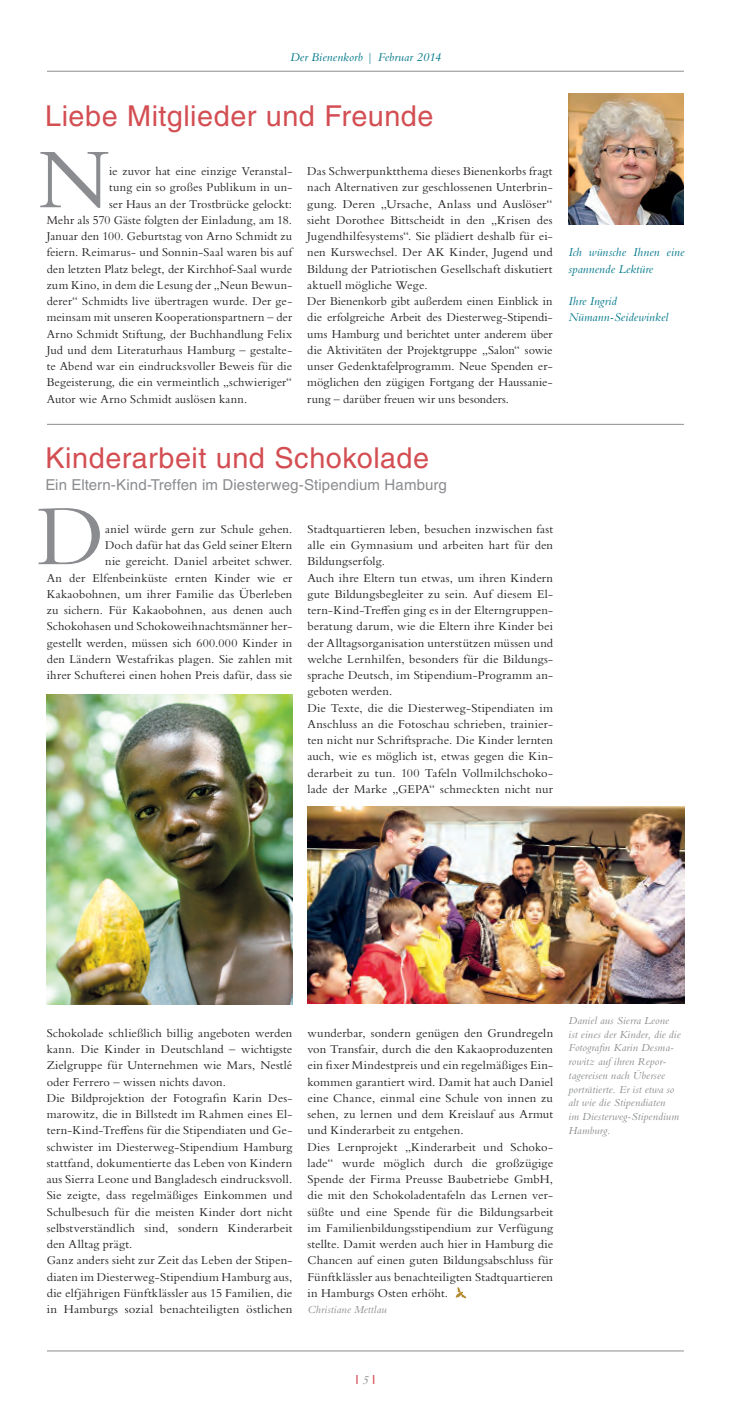
<style>
.page{position:relative;width:738px;height:1418px;background:#fff}
.page>*{position:absolute;margin:0;border:0;box-sizing:border-box;transform-origin:0 0}
.t1{font:88.75px "Bembo Std";color:#8a8c8f}
.t2{font:28.75px "Helvetica LT Std";letter-spacing:.02em;color:#d34e53}
.t3{font:15px "Helvetica LT Std";letter-spacing:.005em;color:#8a8c8f}
.t4{font:12.5px/16.2px "Bembo Std";letter-spacing:.01em;color:#231f20}
.t5{font:italic 12.5px/16.2px "Bembo Std";letter-spacing:.01em;color:#00788b}
.t6{font:12.5px "Helvetica Neue";color:#d34e53}
.t7{font:italic 11.25px/13.8px "Bembo Std";letter-spacing:.015em;color:#8a8c8f}
.s1{font-family:"Bembo Std";font-style:italic;color:#8a8c8f}
</style>
<div class="page">
<hr style="left:47px;top:71px;width:636px;height:1px;background:#8a8c8f">
<hr style="left:47px;top:1350px;width:636px;height:1px;background:#8a8c8f">
<hr style="left:47px;top:424px;width:636px;height:1px;background:#8a8c8f">
<img style="left:568px;top:93px;width:115px;height:131px">
<svg style="left:455px;top:1287px;width:12px;height:12px"></svg>
<img style="left:47px;top:694px;width:245px;height:310px">
<img style="left:307px;top:806px;width:377px;height:197px">
<p class="t5" style="left:290px;top:49px;width:152px">Der Bienenkorb | Februar 2014</p>
<h2 class="t2" style="left:45px;top:99px;width:389px">Liebe Mitglieder und Freunde</h2>
<p class="t4" style="left:109px;top:163px;width:184px">ie zuvor hat eine einzige Veranstal-</p>
<p class="t4" style="left:109px;top:179px;width:184px">tung ein so großes Publikum in un-</p>
<p class="t4" style="left:109px;top:195px;width:184px">ser Haus an der Trostbrücke gelockt:</p>
<p class="t4" style="left:47px;top:211px;width:247px">Mehr als 570 Gäste folgten der Einladung, am 18.</p>
<p class="t4" style="left:47px;top:228px;width:247px">Januar den 100. Geburtstag von Arno Schmidt zu</p>
<p class="t4" style="left:47px;top:244px;width:247px">feiern. Reimarus- und Sonnin-Saal waren bis auf</p>
<p class="t4" style="left:47px;top:260px;width:247px">den letzten Platz belegt, der Kirchhof-Saal wurde</p>
<p class="t4" style="left:47px;top:276px;width:247px">zum Kino, in dem die Lesung der „Neun Bewun-</p>
<p class="t4" style="left:47px;top:293px;width:247px">derer“ Schmidts live übertragen wurde. Der ge-</p>
<p class="t4" style="left:47px;top:309px;width:247px">meinsam mit unseren Kooperationspartnern – der</p>
<p class="t4" style="left:47px;top:325px;width:247px">Arno Schmidt Stiftung, der Buchhandlung Felix</p>
<p class="t4" style="left:47px;top:341px;width:247px">Jud und dem Literaturhaus Hamburg – gestalte-</p>
<p class="t4" style="left:47px;top:358px;width:247px">te Abend war ein eindrucksvoller Beweis für die</p>
<p class="t4" style="left:47px;top:374px;width:247px">Begeisterung, die ein vermeintlich „schwieriger“</p>
<p class="t4" style="left:47px;top:390px;width:202px">Autor wie Arno Schmidt auslösen kann.</p>
<h1 class="t1" style="left:38px;top:128px;width:74px">N</h1>
<p class="t4" style="left:307px;top:163px;width:247px">Das Schwerpunktthema dieses Bienenkorbs fragt nach Alternativen zur geschlossenen Unterbrin&shy;gung. Deren „Ursache, Anlass und Auslöser“ sieht Dorothee Bittscheidt in den „Krisen des Jugendhilfesystems“. Sie plädiert deshalb für ei&shy;nen Kurswechsel. Der AK Kinder, Jugend und Bildung der Patriotischen Gesellschaft diskutiert aktuell mögliche Wege.<br>Der Bienenkorb gibt außerdem einen Einblick in die erfolgreiche Arbeit des Diesterweg-Stipendi&shy;ums Hamburg und berichtet unter anderem über die Aktivitäten der Projektgruppe „Salon“ sowie unser Gedenktafelprogramm. Neue Spenden er&shy;möglichen den zügigen Fortgang der Haussanie&shy;rung – darüber freuen wir uns besonders.</p>
<p class="t5" style="left:568px;top:244px;width:117px">Ich wünsche Ihnen eine spannende Lektüre</p>
<p class="t5" style="left:568px;top:293px;width:101px">Ihre Ingrid<br>Nümann-Seidewinkel</p>
<h2 class="t2" style="left:45px;top:441px;width:385px">Kinderarbeit und Schokolade</h2>
<p class="t3" style="left:45px;top:476px;width:402px">Ein Eltern-Kind-Treffen im Diesterweg-Stipendium Hamburg</p>
<h1 class="t1" style="left:37px;top:484px;width:69px">D</h1>
<p class="t4" style="left:47px;top:520px;width:247px;text-align:right">aniel würde gern zur Schule gehen.<br>Doch dafür hat das Geld seiner Eltern<br>nie gereicht. Daniel arbeitet schwer.<br>An der Elfenbeinküste ernten Kinder wie er Kakaobohnen, um ihrer Familie das Überleben zu sichern. Für Kakaobohnen, aus denen auch Schokohasen und Schokoweihnachtsmänner her&shy;gestellt werden, müssen sich 600.000 Kinder in den Ländern Westafrikas plagen. Sie zahlen mit ihrer Schufterei einen hohen Preis dafür, dass sie</p>
<p class="t4" style="left:307px;top:520px;width:247px">Stadtquartieren leben, besuchen inzwischen fast alle ein Gymnasium und arbeiten hart für den Bildungserfolg.<br>Auch ihre Eltern tun etwas, um ihren Kindern gute Bildungsbegleiter zu sein. Auf diesem El&shy;tern-Kind-Treffen ging es in der Elterngruppen&shy;beratung darum, wie die Eltern ihre Kinder bei der Alltagsorganisation unterstützen müssen und welche Lernhilfen, besonders für die Bildungs&shy;sprache Deutsch, im Stipendium-Programm an&shy;geboten werden.<br>Die Texte, die die Diesterweg-Stipendiaten im Anschluss an die Fotoschau schrieben, trainier&shy;ten nicht nur Schriftsprache. Die Kinder lernten auch, wie es möglich ist, etwas gegen die Kin&shy;derarbeit zu tun. 100 Tafeln Vollmilchschoko&shy;lade der Marke „GEPA“ schmeckten nicht nur</p>
<p class="t4" style="left:47px;top:1024px;width:247px">Schokolade schließlich billig angeboten werden kann. Die Kinder in Deutschland – wichtigste Zielgruppe für Unternehmen wie Mars, Nestlé oder Ferrero – wissen nichts davon.<br>Die Bildprojektion der Fotografin Karin Des&shy;marowitz, die in Billstedt im Rahmen eines El&shy;tern-Kind-Treffens für die Stipendiaten und Ge&shy;schwister im Diesterweg-Stipendium Hamburg stattfand, dokumentierte das Leben von Kindern aus Sierra Leone und Bangladesch eindrucksvoll.<br>Sie zeigte, dass regelmäßiges Einkommen und Schulbesuch für die meisten Kinder dort nicht selbstverständlich sind, sondern Kinderarbeit den Alltag prägt.<br>Ganz anders sieht zur Zeit das Leben der Stipen&shy;diaten im Diesterweg-Stipendium Hamburg aus, die elfjährigen Fünftklässler aus 15 Familien, die in Hamburgs sozial benachteiligten östlichen</p>
<p class="t4" style="left:307px;top:1024px;width:247px">wunderbar, sondern genügen den Grundregeln von Transfair, durch die den Kakaoproduzenten ein fixer Mindestpreis und ein regelmäßiges Ein&shy;kommen garantiert wird. Damit hat auch Daniel eine Chance, einmal eine Schule von innen zu sehen, zu lernen und dem Kreislauf aus Armut und Kinderarbeit zu entgehen.<br>Dies Lernprojekt „Kinderarbeit und Schoko&shy;lade“ wurde möglich durch die großzügige Spende der Firma Preusse Baubetriebe GmbH, die mit den Schokoladentafeln das Lernen ver&shy;süßte und eine Spende für die Bildungsarbeit im Familienbildungsstipendium zur Verfügung stellte. Damit werden auch hier in Hamburg die Chancen auf einen guten Bildungsabschluss für Fünftklässler aus benachteiligten Stadtquartieren in Hamburgs Osten erhöht.</p>
<p class="t7" style="left:307px;top:1302px;width:81px">Christiane Mettlau</p>
<p class="t7" style="left:568px;top:1013px;width:113px">Daniel aus Sierra Leone ist eines der Kinder, die die<br>Fotografin Karin Desma&shy;rowitz auf ihren Repor&shy;tagereisen nach Übersee porträtierte. Er ist etwa so alt wie die Stipendiaten<br>im Diesterweg-Stipendium<br>Hamburg.</p>
<p class="t6" style="left:355px;top:1370px;width:21px">I <span class="s1">5</span> I</p>
</div>
